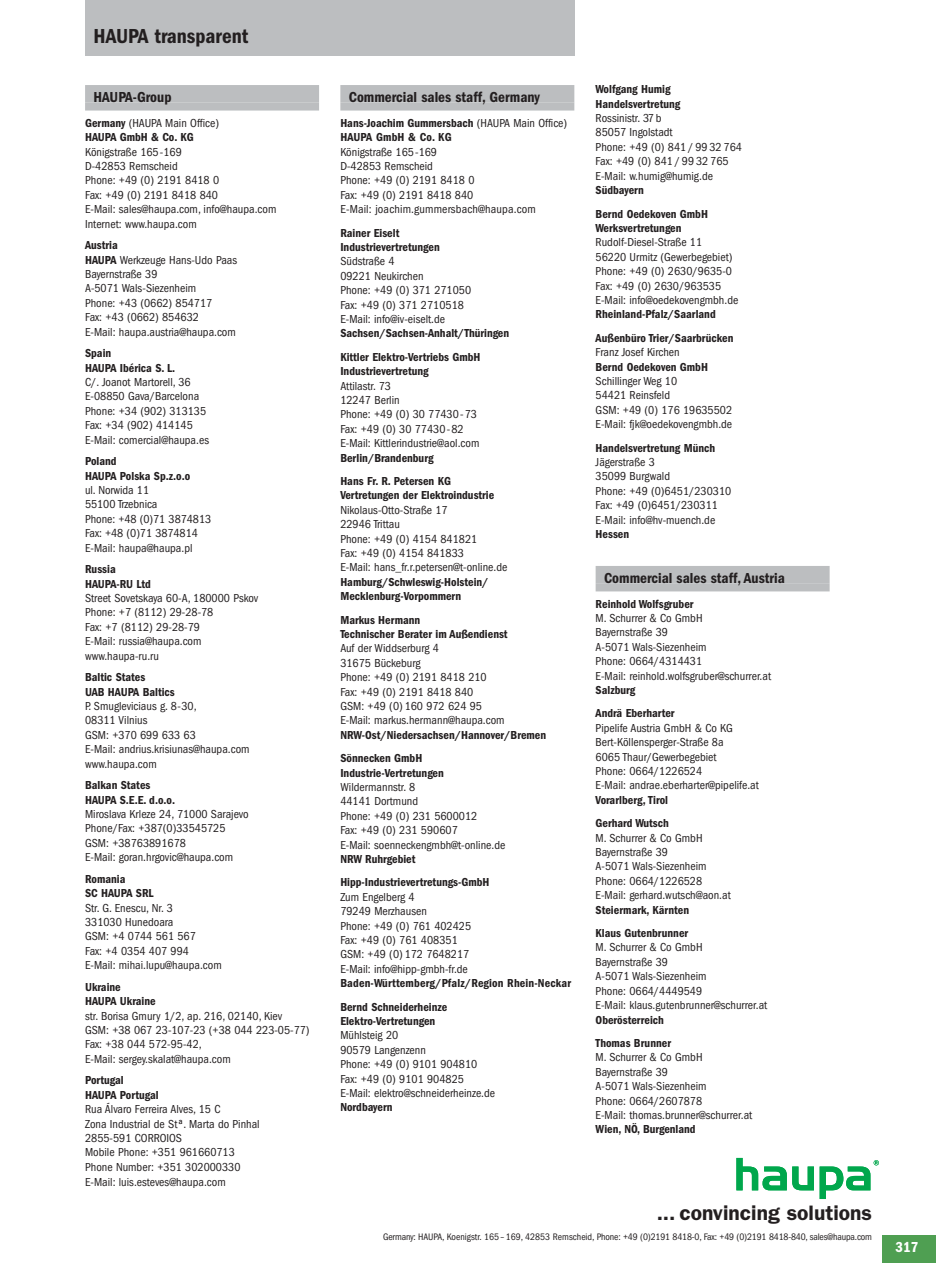
<style>
.page{position:relative;width:936px;height:1263px;background:#fff}
.page>*{position:absolute;margin:0;border:0;box-sizing:border-box;transform-origin:0 0}
.t1{font:21px "Franklin Gothic LT Com Dm";color:#231f20}
.t2{font:21px "Franklin Gothic LT Com Dm Cn";color:#231f20}
.t3{font:15px "Franklin Gothic LT Com Dm Cn";color:#231f20}
.t4{font:15px "Franklin Gothic LT Com Dm Cn";color:#fff}
.t5{font:condensed 12px/14.4px "Franklin Gothic LT Com";color:#231f20}
.t6{font:12px/14.4px "Franklin Gothic LT Com Dm Cn";color:#231f20}
.t7{font:condensed 9.75px "Franklin Gothic LT Com";letter-spacing:-.015em;color:#231f20}
.s1{font-family:"Franklin Gothic LT Com Dm Cn";font-stretch:normal}
.s2{font-family:"Franklin Gothic LT Com";font-stretch:condensed}
</style>
<div class="page">
<svg style="left:736px;top:1158px;width:142px;height:41px"></svg>
<div style="left:882px;top:1235px;width:53px;height:28px;background:#4f9f52"></div>
<div style="left:85px;top:0;width:489px;height:55px;background:#bcbec0"></div>
<div style="left:85px;top:85px;width:234px;height:17px;background:#bcbec0"></div>
<div style="left:85px;top:102px;width:234px;height:9px;background:#bcbec0"></div>
<div style="left:340px;top:85px;width:234px;height:17px;background:#bcbec0"></div>
<div style="left:340px;top:102px;width:234px;height:9px;background:#bcbec0"></div>
<div style="left:595px;top:566px;width:234px;height:17px;background:#bcbec0"></div>
<div style="left:595px;top:583px;width:234px;height:8px;background:#bcbec0"></div>
<h1 class="t2" style="left:94px;top:29px;width:156px">HAUPA transparent</h1>
<p class="t3" style="left:94px;top:92px;width:79px">HAUPA-Group</p>
<p class="t5" style="left:85px;top:117px;width:135px"><span class="s1">Germany</span> (HAUPA Main Office)</p>
<p class="t6" style="left:85px;top:131px;width:110px">HAUPA GmbH &amp; Co. KG</p>
<p class="t5" style="left:85px;top:145px;width:193px">Königstraße 165-169<br>D-42853 Remscheid<br>Phone: +49 (0) 2191 8418 0<br>Fax: +49 (0) 2191 8418 840<br>E-Mail: sales@haupa.com, info@haupa.com<br>Internet: www.haupa.com</p>
<p class="t6" style="left:85px;top:239px;width:34px">Austria</p>
<p class="t5" style="left:85px;top:253px;width:153px"><span class="s1">HAUPA</span> Werkzeuge Hans-Udo Paas<br>Bayernstraße 39<br>A-5071 Wals-Siezenheim<br>Phone: +43 (0662) 854717<br>Fax: +43 (0662) 854632<br>E-Mail: haupa.austria@haupa.com</p>
<p class="t6" style="left:85px;top:347px;width:92px">Spain<br>HAUPA Ibérica S. L.</p>
<p class="t5" style="left:85px;top:376px;width:125px">C/. Joanot Martorell, 36<br>E-08850 Gava/Barcelona<br>Phone: +34 (902) 313135<br>Fax: +34 (902) 414145<br>E-Mail: comercial@haupa.es</p>
<p class="t6" style="left:85px;top:455px;width:107px">Poland<br>HAUPA Polska Sp.z.o.o</p>
<p class="t5" style="left:85px;top:484px;width:128px">ul. Norwida 11<br>55100 Trzebnica<br>Phone: +48 (0)71 3874813<br>Fax: +48 (0)71 3874814<br>E-Mail: haupa@haupa.pl</p>
<p class="t6" style="left:85px;top:563px;width:67px">Russia<br>HAUPA-RU Ltd</p>
<p class="t5" style="left:85px;top:592px;width:175px">Street Sovetskaya 60-A, 180000 Pskov<br>Phone: +7 (8112) 29-28-78<br>Fax: +7 (8112) 29-28-79<br>E-Mail: russia@haupa.com www.haupa-ru.ru</p>
<p class="t6" style="left:85px;top:671px;width:91px">Baltic States<br>UAB HAUPA Baltics</p>
<p class="t5" style="left:85px;top:700px;width:166px">P. Smugleviciaus g. 8-30,<br>08311 Vilnius<br>GSM: +370 699 633 63<br>E-Mail: andrius.krisiunas@haupa.com www.haupa.com</p>
<p class="t6" style="left:85px;top:779px;width:92px">Balkan States<br>HAUPA S.E.E. d.o.o.</p>
<p class="t5" style="left:85px;top:808px;width:165px">Miroslava Krleze 24, 71000 Sarajevo<br>Phone/Fax: +387(0)33545725<br>GSM: +38763891678<br>E-Mail: goran.hrgovic@haupa.com</p>
<p class="t6" style="left:85px;top:873px;width:70px">Romania<br>SC HAUPA SRL</p>
<p class="t5" style="left:85px;top:901px;width:138px">Str. G. Enescu, Nr. 3<br>331030 Hunedoara<br>GSM: +4 0744 561 567<br>Fax: +4 0354 407 994<br>E-Mail: mihai.lupu@haupa.com</p>
<p class="t6" style="left:85px;top:981px;width:72px">Ukraine<br>HAUPA Ukraine</p>
<p class="t5" style="left:85px;top:1009px;width:226px">str. Borisa Gmury 1/2, ap. 216, 02140, Kiev<br>GSM: +38 067 23-107-23 (+38 044 223-05-77)<br>Fax: +38 044 572-95-42,<br>E-Mail: sergey.skalat@haupa.com</p>
<p class="t6" style="left:85px;top:1074px;width:75px">Portugal<br>HAUPA Portugal</p>
<p class="t5" style="left:85px;top:1103px;width:176px">Rua Álvaro Ferreira Alves, 15 C<br>Zona Industrial de Stª. Marta do Pinhal<br>2855-591 CORROIOS<br>Mobile Phone: +351 961660713<br>Phone Number: +351 302000330<br>E-Mail: luis.esteves@haupa.com</p>
<p class="t3" style="left:349px;top:92px;width:192px">Commercial sales staff, Germany</p>
<p class="t6" style="left:340px;top:117px;width:228px">Hans-Joachim Gummersbach <span class="s2">(HAUPA Main Office)<br></span>HAUPA GmbH &amp; Co. KG</p>
<p class="t5" style="left:340px;top:145px;width:197px">Königstraße 165-169<br>D-42853 Remscheid<br>Phone: +49 (0) 2191 8418 0<br>Fax: +49 (0) 2191 8418 840<br>E-Mail: joachim.gummersbach@haupa.com</p>
<p class="t6" style="left:340px;top:226px;width:101px">Rainer Eiselt<br>Industrievertretungen</p>
<p class="t5" style="left:340px;top:255px;width:132px">Südstraße 4<br>09221 Neukirchen<br>Phone: +49 (0) 371 271050<br>Fax: +49 (0) 371 2710518<br>E-Mail: info@iv-eiselt.de</p>
<p class="t6" style="left:340px;top:323px;width:170px;line-height:23.4px">Sachsen/Sachsen-Anhalt/Thüringen<br>Kittler Elektro-Vertriebs GmbH</p>
<p class="t6" style="left:340px;top:365px;width:90px">Industrievertretung</p>
<p class="t5" style="left:340px;top:379px;width:140px">Attilastr. 73<br>12247 Berlin<br>Phone: +49 (0) 30 77430-73<br>Fax: +49 (0) 30 77430-82<br>E-Mail: Kittlerindustrie@aol.com</p>
<p class="t6" style="left:340px;top:447px;width:112px;line-height:23.4px">Berlin/Brandenburg<br>Hans Fr. R. Petersen KG</p>
<p class="t6" style="left:340px;top:489px;width:155px">Vertretungen der Elektroindustrie</p>
<p class="t5" style="left:340px;top:504px;width:168px">Nikolaus-Otto-Straße 17<br>22946 Trittau<br>Phone: +49 (0) 4154 841821<br>Fax: +49 (0) 4154 841833<br>E-Mail: hans_fr.r.petersen@t-online.de</p>
<p class="t6" style="left:340px;top:576px;width:150px">Hamburg/Schwleswig-Holstein/<br>Mecklenburg-Vorpommern</p>
<p class="t6" style="left:340px;top:613px;width:169px">Markus Hermann<br>Technischer Berater im Außendienst</p>
<p class="t5" style="left:340px;top:642px;width:166px">Auf der Widdserburg 4<br>31675 Bückeburg<br>Phone: +49 (0) 2191 8418 210<br>Fax: +49 (0) 2191 8418 840<br>GSM: +49 (0) 160 972 624 95<br>E-Mail: markus.hermann@haupa.com</p>
<p class="t6" style="left:340px;top:724px;width:207px;line-height:23.4px">NRW-Ost/Niedersachsen/Hannover/Bremen<br>Sönnecken GmbH</p>
<p class="t6" style="left:340px;top:766px;width:105px">Industrie-Vertretungen</p>
<p class="t5" style="left:340px;top:781px;width:167px">Wildermannstr. 8<br>44141 Dortmund<br>Phone: +49 (0) 231 5600012<br>Fax: +49 (0) 231 590607<br>E-Mail: soenneckengmbh@t-online.de</p>
<p class="t6" style="left:340px;top:848px;width:151px;line-height:23.4px">NRW Ruhrgebiet<br>Hipp-Industrievertretungs-GmbH</p>
<p class="t5" style="left:340px;top:891px;width:132px">Zum Engelberg 4<br>79249 Merzhausen<br>Phone: +49 (0) 761 402425<br>Fax: +49 (0) 761 408351<br>GSM: +49 (0) 172 7648217<br>E-Mail: info@hipp-gmbh-fr.de</p>
<p class="t6" style="left:340px;top:972px;width:232px;line-height:23.4px">Baden-Württemberg/Pfalz/Region Rhein-Neckar<br>Bernd Schneiderheinze</p>
<p class="t6" style="left:340px;top:1015px;width:96px">Elektro-Vertretungen</p>
<p class="t5" style="left:340px;top:1029px;width:156px">Mühlsteig 20<br>90579 Langenzenn<br>Phone: +49 (0) 9101 904810<br>Fax: +49 (0) 9101 904825<br>E-Mail: elektro@schneiderheinze.de</p>
<p class="t6" style="left:340px;top:1101px;width:54px">Nordbayern</p>
<p class="t6" style="left:595px;top:83px;width:86px">Wolfgang Humig<br>Handelsvertretung</p>
<p class="t5" style="left:595px;top:112px;width:148px">Rossinistr. 37 b<br>85057 Ingolstadt<br>Phone: +49 (0) 841 / 99 32 764<br>Fax: +49 (0) 841 / 99 32 765<br>E-Mail: w.humig@humig.de</p>
<p class="t6" style="left:595px;top:179px;width:114px;line-height:23.4px">Südbayern<br>Bernd Oedekoven GmbH</p>
<p class="t6" style="left:595px;top:222px;width:87px">Werksvertretungen</p>
<p class="t5" style="left:595px;top:236px;width:144px">Rudolf-Diesel-Straße 11<br>56220 Urmitz (Gewerbegebiet)<br>Phone: +49 (0) 2630/9635-0<br>Fax: +49 (0) 2630/963535<br>E-Mail: info@oedekovengmbh.de</p>
<p class="t6" style="left:595px;top:304px;width:139px;line-height:23.4px">Rheinland-Pfalz/Saarland<br>Außenbüro Trier/Saarbrücken</p>
<p class="t5" style="left:595px;top:346px;width:86px">Franz Josef Kirchen</p>
<p class="t6" style="left:595px;top:360px;width:114px">Bernd Oedekoven GmbH</p>
<p class="t5" style="left:595px;top:375px;width:138px">Schillinger Weg 10<br>54421 Reinsfeld<br>GSM: +49 (0) 176 19635502<br>E-Mail: fjk@oedekovengmbh.de</p>
<p class="t6" style="left:595px;top:441px;width:121px">Handelsvertretung Münch</p>
<p class="t5" style="left:595px;top:456px;width:137px">Jägerstraße 3<br>35099 Burgwald<br>Phone: +49 (0)6451/230310<br>Fax: +49 (0)6451/230311<br>E-Mail: info@hv-muench.de</p>
<p class="t6" style="left:595px;top:528px;width:35px">Hessen</p>
<p class="t3" style="left:604px;top:573px;width:182px">Commercial sales staff, Austria</p>
<p class="t6" style="left:595px;top:597px;width:99px">Reinhold Wolfsgruber</p>
<p class="t5" style="left:595px;top:612px;width:177px">M. Schurrer &amp; Co GmbH<br>Bayernstraße 39<br>A-5071 Wals-Siezenheim<br>Phone: 0664/4314431<br>E-Mail: reinhold.wolfsgruber@schurrer.at</p>
<p class="t6" style="left:595px;top:679px;width:80px;line-height:23.4px">Salzburg<br>Andrä Eberharter</p>
<p class="t5" style="left:595px;top:722px;width:165px">Pipelife Austria GmbH &amp; Co KG<br>Bert-Köllensperger-Straße 8a<br>6065 Thaur/Gewerbegebiet<br>Phone: 0664/1226524<br>E-Mail: andrae.eberharter@pipelife.at</p>
<p class="t6" style="left:595px;top:789px;width:75px;line-height:23.4px">Vorarlberg, Tirol<br>Gerhard Wutsch</p>
<p class="t5" style="left:595px;top:831px;width:137px">M. Schurrer &amp; Co GmbH<br>Bayernstraße 39<br>A-5071 Wals-Siezenheim<br>Phone: 0664/1226528<br>E-Mail: gerhard.wutsch@aon.at</p>
<p class="t6" style="left:595px;top:899px;width:95px;line-height:23.4px">Steiermark, Kärnten<br>Klaus Gutenbrunner</p>
<p class="t5" style="left:595px;top:941px;width:173px">M. Schurrer &amp; Co GmbH<br>Bayernstraße 39<br>A-5071 Wals-Siezenheim<br>Phone: 0664/4449549<br>E-Mail: klaus.gutenbrunner@schurrer.at</p>
<p class="t6" style="left:595px;top:1009px;width:77px;line-height:23.4px">Oberösterreich<br>Thomas Brunner</p>
<p class="t5" style="left:595px;top:1051px;width:158px">M. Schurrer &amp; Co GmbH<br>Bayernstraße 39<br>A-5071 Wals-Siezenheim<br>Phone: 0664/2607878<br>E-Mail: thomas.brunner@schurrer.at</p>
<p class="t6" style="left:595px;top:1123px;width:101px">Wien, NÖ, Burgenland</p>
<h1 class="t1" style="left:656px;top:1201px;width:217px">... convincing solutions</h1>
<p class="t7" style="left:383px;top:1233px;width:490px">Germany: HAUPA, Koenigstr. 165 – 169, 42853 Remscheid, Phone: +49 (0)2191 8418-0, Fax: +49 (0)2191 8418-840, sales@haupa.com</p>
<p class="t4" style="left:895px;top:1242px;width:24px">317</p>
</div>
